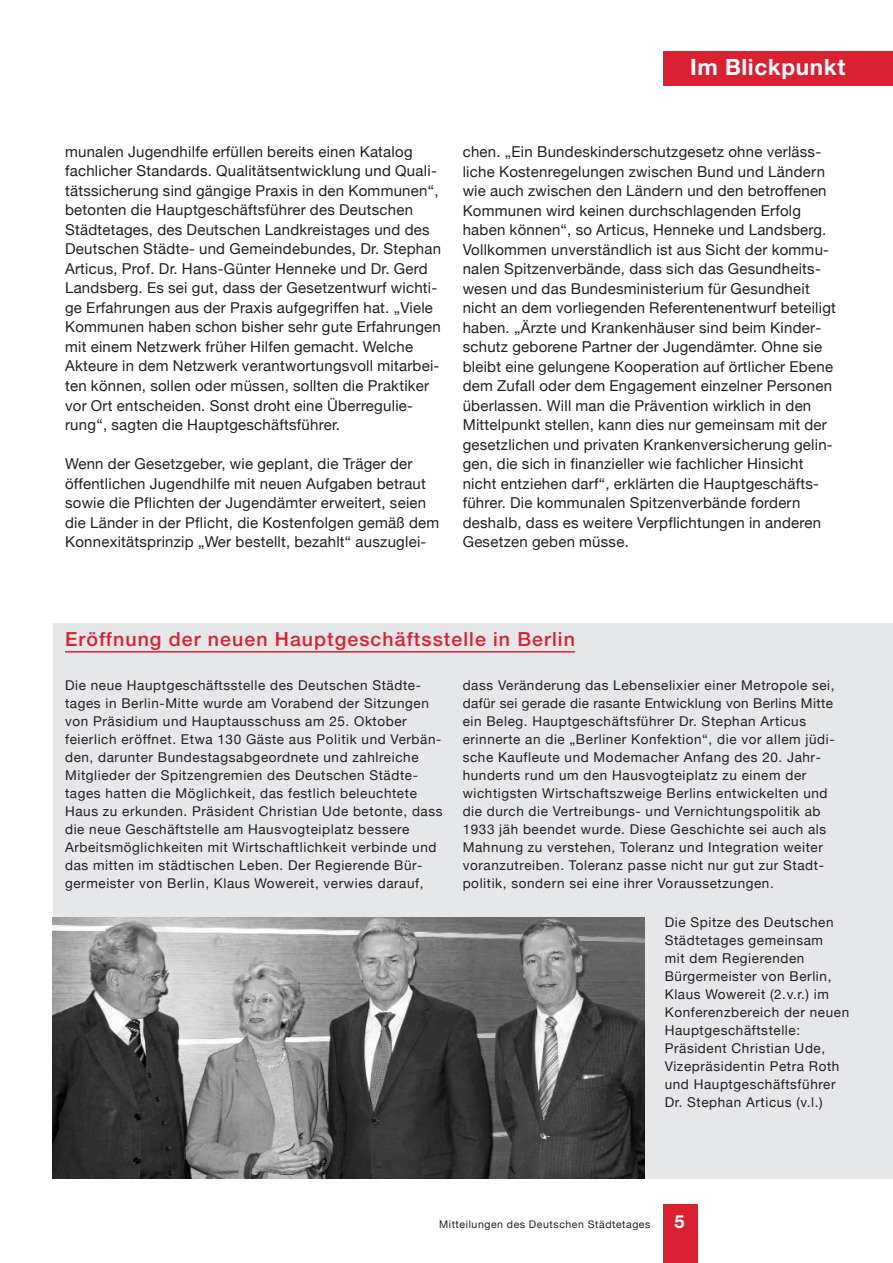
<style>
.page{position:relative;width:893px;height:1263px;background:#fff}
.page>*{position:absolute;margin:0;border:0;box-sizing:border-box;transform-origin:0 0}
.t1{font:700 22.5px "Helvetica Neue";letter-spacing:.03em;color:#fff}
.t2{font:500 19.5px "Helvetica Neue";letter-spacing:.055em;color:#da2031}
.t3{font:700 18px "Helvetica Neue";color:#fff}
.t4{font:15px/19.5px "Helvetica Neue";letter-spacing:.015em;color:#231f20}
.t5{font:13.5px/18px "Helvetica Neue";letter-spacing:.045em;color:#231f20}
.t6{font:10.5px "Helvetica Neue";letter-spacing:.055em;color:#231f20}
</style>
<div class="page">
<div style="left:53px;top:623px;width:839px;height:556px;background:#e6e7e9"></div>
<div style="left:663px;top:1204px;width:34px;height:59px;background:#da2031"></div>
<div style="left:663px;top:52px;width:229px;height:34px;background:#da2031"></div>
<img style="left:53px;top:918px;width:591px;height:261px">
<hr style="left:65px;top:651px;width:510px;height:2px;background:#da2031">
<h1 class="t1" style="left:690px;top:59px;width:156px">Im Blickpunkt</h1>
<p class="t4" style="left:65px;top:142px;width:377px">munalen Jugendhilfe erfüllen bereits einen Katalog fachlicher Standards. Qualitätsentwicklung und Quali&shy;tätssicherung sind gängige Praxis in den Kommunen“, betonten die Hauptgeschäftsführer des Deutschen Städtetages, des Deutschen Landkreistages und des Deutschen Städte- und Gemeindebundes, Dr. Stephan Articus, Prof. Dr. Hans-Günter Henneke und Dr. Gerd Landsberg. Es sei gut, dass der Gesetzentwurf wichti&shy;ge Erfahrungen aus der Praxis aufgegriffen hat. „Viele Kommunen haben schon bisher sehr gute Erfahrungen mit einem Netzwerk früher Hilfen gemacht. Welche Akteure in dem Netzwerk verantwortungsvoll mitarbei&shy;ten können, sollen oder müssen, sollten die Praktiker vor Ort entscheiden. Sonst droht eine Überregulie&shy;rung“, sagten die Hauptgeschäftsführer.</p>
<p class="t4" style="left:65px;top:454px;width:376px">Wenn der Gesetzgeber, wie geplant, die Träger der öffentlichen Jugendhilfe mit neuen Aufgaben betraut sowie die Pflichten der Jugendämter erweitert, seien die Länder in der Pflicht, die Kostenfolgen gemäß dem Konnexitätsprinzip „Wer bestellt, bezahlt“ auszuglei-</p>
<p class="t4" style="left:463px;top:142px;width:375px">chen. „Ein Bundeskinderschutzgesetz ohne verläss&shy;liche Kostenregelungen zwischen Bund und Ländern wie auch zwischen den Ländern und den betroffenen Kommunen wird keinen durchschlagenden Erfolg haben können“, so Articus, Henneke und Landsberg.<br>Vollkommen unverständlich ist aus Sicht der kommu&shy;nalen Spitzenverbände, dass sich das Gesundheits&shy;wesen und das Bundesministerium für Gesundheit nicht an dem vorliegenden Referentenentwurf beteiligt haben. „Ärzte und Krankenhäuser sind beim Kinder&shy;schutz geborene Partner der Jugendämter. Ohne sie bleibt eine gelungene Kooperation auf örtlicher Ebene dem Zufall oder dem Engagement einzelner Personen überlassen. Will man die Prävention wirklich in den Mittelpunkt stellen, kann dies nur gemeinsam mit der gesetzlichen und privaten Krankenversicherung gelin&shy;gen, die sich in finanzieller wie fachlicher Hinsicht nicht entziehen darf“, erklärten die Hauptgeschäfts&shy;führer. Die kommunalen Spitzenverbände fordern deshalb, dass es weitere Verpflichtungen in anderen Gesetzen geben müsse.</p>
<h2 class="t2" style="left:65px;top:632px;width:511px">Eröffnung der neuen Hauptgeschäftsstelle in Berlin</h2>
<p class="t5" style="left:65px;top:676px;width:379px">Die neue Hauptgeschäftsstelle des Deutschen Städte&shy;tages in Berlin-Mitte wurde am Vorabend der Sitzungen von Präsidium und Hauptausschuss am 25. Oktober feierlich eröffnet. Etwa 130 Gäste aus Politik und Verbän&shy;den, darunter Bundestagsabgeordnete und zahlreiche Mitglieder der Spitzengremien des Deutschen Städte&shy;tages hatten die Möglichkeit, das festlich beleuchtete Haus zu erkunden. Präsident Christian Ude betonte, dass die neue Geschäftstelle am Hausvogteiplatz bessere Arbeitsmöglichkeiten mit Wirtschaftlichkeit verbinde und das mitten im städtischen Leben. Der Regierende Bür&shy;germeister von Berlin, Klaus Wowereit, verwies darauf,</p>
<p class="t5" style="left:463px;top:676px;width:373px">dass Veränderung das Lebenselixier einer Metropole sei, dafür sei gerade die rasante Entwicklung von Berlins Mitte ein Beleg. Hauptgeschäftsführer Dr. Stephan Articus erinnerte an die „Berliner Konfektion“, die vor allem jüdi&shy;sche Kaufleute und Modemacher Anfang des 20. Jahr&shy;hunderts rund um den Hausvogteiplatz zu einem der wichtigsten Wirtschaftszweige Berlins entwickelten und die durch die Vertreibungs- und Vernichtungspolitik ab 1933 jäh beendet wurde. Diese Geschichte sei auch als Mahnung zu verstehen, Toleranz und Integration weiter voranzutreiben. Toleranz passe nicht nur gut zur Stadt&shy;politik, sondern sei eine ihrer Voraussetzungen.</p>
<p class="t5" style="left:665px;top:913px;width:186px">Die Spitze des Deutschen<br>Städtetages gemeinsam<br>mit dem Regierenden<br>Bürgermeister von Berlin,<br>Klaus Wowereit (2.v.r.) im<br>Konferenzbereich der neuen<br>Hauptgeschäftstelle:<br>Präsident Christian Ude,<br>Vizepräsidentin Petra Roth und Hauptgeschäftsführer<br>Dr. Stephan Articus (v.l.)</p>
<p class="t6" style="left:439px;top:1218px;width:213px">Mitteilungen des Deutschen Städtetages</p>
<p class="t3" style="left:674px;top:1215px;width:12px">5</p>
</div>
